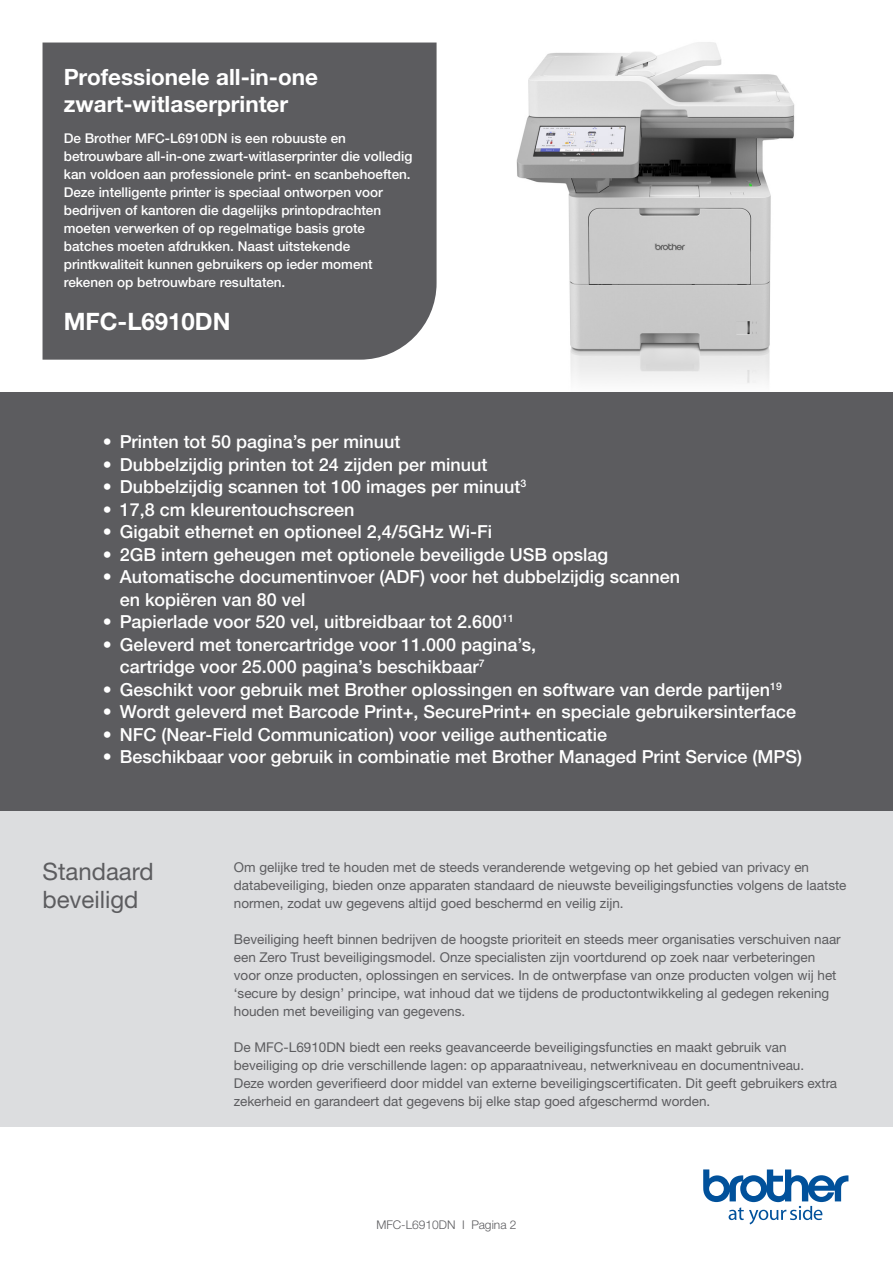
<style>
.page{position:relative;width:893px;height:1263px;background:#fff}
.page>*{position:absolute;margin:0;border:0;box-sizing:border-box;transform-origin:0 0}
.t1{font:24px/28.5px "Helvetica Neue LTW1 G";color:#5c5c5f}
.t2{font:700 24px "Helvetica Neue LTW1 G";color:#fff}
.t3{font:700 22.5px "Helvetica Neue LTW1 G";color:#fff}
.t4{font:500 18px/22.5px "Helvetica Neue LTW1 G";color:#fff}
.Body{font:13.5px/18px "Helvetica Neue LTW1 G";color:#5c5c5f}
.t5{font:500 13.5px/18px "Helvetica Neue LTW1 G";color:#fff}
.Body-2{font:300 12px "Helvetica Neue LTW1 G";color:#5c5c5f}
</style>
<div class="page">
<div style="left:0;top:809px;width:893px;height:318px;background:#dcdddf"></div>
<img style="left:516px;top:42px;width:279px;height:342px">
<div style="left:43px;top:43px;width:394px;height:317px;background:#5c5c5f"></div>
<div style="left:0;top:392px;width:893px;height:418px;background:#5c5c5f"></div>
<svg style="left:703px;top:1169px;width:145px;height:55px"></svg>
<p class="t3" style="left:64px;top:63px;width:256px">Professionele all-in-one</p>
<p class="t3" style="left:64px;top:90px;width:226px">zwart-witlaserprinter</p>
<p class="t5" style="left:64px;top:129px;width:350px">De Brother MFC-L6910DN is een robuuste en betrouwbare all-in-one zwart-witlaserprinter die volledig kan voldoen aan professionele print- en scanbehoeften.<br>Deze intelligente printer is speciaal ontworpen voor bedrijven of kantoren die dagelijks printopdrachten moeten verwerken of op regelmatige basis grote batches moeten afdrukken. Naast uitstekende printkwaliteit kunnen gebruikers op ieder moment rekenen op betrouwbare resultaten.</p>
<p class="t2" style="left:64px;top:306px;width:168px">MFC-L6910DN</p>
<p class="t4" style="left:103px;top:430px;width:299px">• Printen tot 50 pagina’s per minuut</p>
<p class="t4" style="left:103px;top:453px;width:386px">• Dubbelzijdig printen tot 24 zijden per minuut</p>
<p class="t4" style="left:103px;top:475px;width:425px">• Dubbelzijdig scannen tot 100 images per minuut<sup>3</sup></p>
<p class="t4" style="left:103px;top:498px;width:253px">• 17,8 cm kleurentouchscreen</p>
<p class="t4" style="left:103px;top:520px;width:391px">• Gigabit ethernet en optioneel 2,4/5GHz Wi-Fi</p>
<p class="t4" style="left:103px;top:543px;width:507px">• 2GB intern geheugen met optionele beveiligde USB opslag</p>
<p class="t4" style="left:120px;top:565px;width:562px;text-indent:-17px">• Automatische documentinvoer (ADF) voor het dubbelzijdig scannen en kopiëren van 80 vel</p>
<p class="t4" style="left:103px;top:610px;width:413px">• Papierlade voor 520 vel, uitbreidbaar tot 2.600<sup>11</sup></p>
<p class="t4" style="left:120px;top:633px;width:418px;text-indent:-17px">• Geleverd met tonercartridge voor 11.000 pagina’s, cartridge voor 25.000 pagina’s beschikbaar<sup>7</sup></p>
<p class="t4" style="left:103px;top:678px;width:680px">• Geschikt voor gebruik met Brother oplossingen en software van derde partijen<sup>19</sup></p>
<p class="t4" style="left:103px;top:700px;width:695px">• Wordt geleverd met Barcode Print+, SecurePrint+ en speciale gebruikersinterface</p>
<p class="t4" style="left:103px;top:723px;width:506px">• NFC (Near-Field Communication) voor veilige authenticatie</p>
<p class="t4" style="left:103px;top:745px;width:701px">• Beschikbaar voor gebruik in combinatie met Brother Managed Print Service (MPS)</p>
<p class="t1" style="left:43px;top:857px;width:113px">Standaard beveiligd</p>
<p class="Body" style="left:234px;top:858px;width:614px">Om gelijke tred te houden met de steeds veranderende wetgeving op het gebied van privacy en databeveiliging, bieden onze apparaten standaard de nieuwste beveiligingsfuncties volgens de laatste normen, zodat uw gegevens altijd goed beschermd en veilig zijn.</p>
<p class="Body" style="left:234px;top:930px;width:608px">Beveiliging heeft binnen bedrijven de hoogste prioriteit en steeds meer organisaties verschuiven naar een Zero Trust beveiligingsmodel. Onze specialisten zijn voortdurend op zoek naar verbeteringen voor onze producten, oplossingen en services. In de ontwerpfase van onze producten volgen wij het ‘secure by design’ principe, wat inhoud dat we tijdens de productontwikkeling al gedegen rekening houden met beveiliging van gegevens.</p>
<p class="Body" style="left:234px;top:1038px;width:605px">De MFC-L6910DN biedt een reeks geavanceerde beveiligingsfuncties en maakt gebruik van beveiliging op drie verschillende lagen: op apparaatniveau, netwerkniveau en documentniveau.<br>Deze worden geverifieerd door middel van externe beveiligingscertificaten. Dit geeft gebruikers extra zekerheid en garandeert dat gegevens bij elke stap goed afgeschermd worden.</p>
<p class="Body-2" style="left:376px;top:1217px;width:142px">MFC-L6910DN I Pagina 2</p>
</div>
